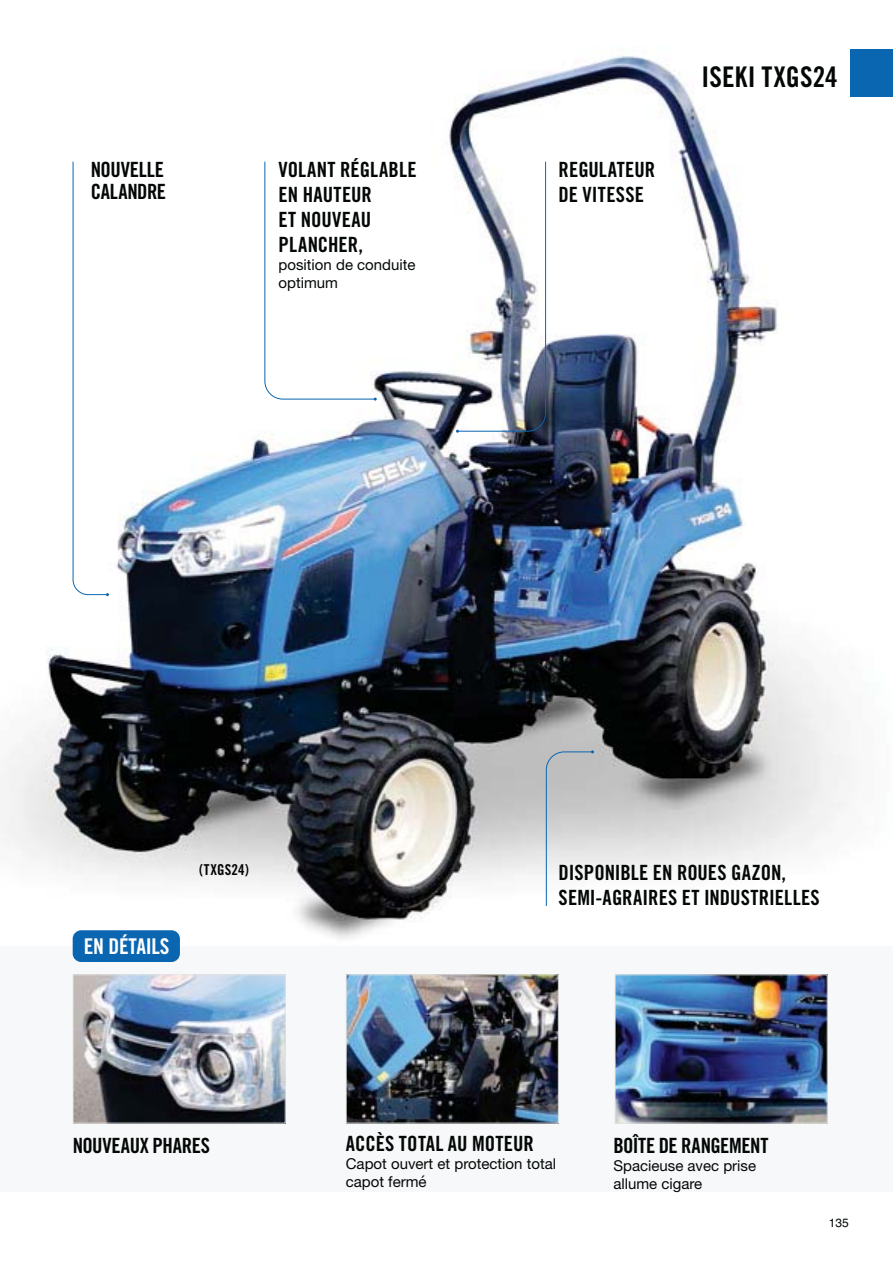
<style>
.page{position:relative;width:893px;height:1263px;background:#fff}
.page>*{position:absolute;margin:0;border:0;box-sizing:border-box;transform-origin:0 0}
.t1{font:28.5px "Trade Gothic LT Std Bd Cn 20";letter-spacing:.005em;color:#030806}
.t2{font:21.75px "Trade Gothic LT Std Bd Cn 20";letter-spacing:-.01em;color:#fff}
.t3{font:21px/25.2px "Trade Gothic LT Std Bd Cn 20";color:#030806}
.t4{font:21px "Trade Gothic LT Std Bd Cn 20";letter-spacing:-.02em;color:#030806}
.t5{font:15px/18px "Helvetica Neue";color:#030806}
.t6{font:15px "Trade Gothic LT Std Bd Cn 20";letter-spacing:.015em;color:#010202}
.t7{font:12px "Helvetica";color:#030806}
</style>
<div class="page">
<img style="left:0;top:52px;width:848px;height:894px">
<img style="left:200px;top:864px;width:48px;height:13px">
<div style="left:0;top:946px;width:892px;height:246px;background:#f7f8f9"></div>
<img style="left:75px;top:977px;width:208px;height:144px">
<div style="left:73px;top:975px;width:212px;height:148px;border:1px solid #e2e3e1"></div>
<img style="left:617px;top:977px;width:208px;height:144px">
<svg style="left:72px;top:161px;width:37px;height:435px"></svg>
<svg style="left:264px;top:161px;width:113px;height:240px"></svg>
<svg style="left:456px;top:161px;width:90px;height:272px"></svg>
<svg style="left:545px;top:750px;width:49px;height:157px"></svg>
<img style="left:348px;top:977px;width:208px;height:144px">
<div style="left:850px;top:49px;width:42px;height:48px;background:#0a66b1"></div>
<div style="left:73px;top:930px;width:107px;height:32px;background:#0a66b1;border-radius:9px"></div>
<p class="t3" style="left:91px;top:160px;width:77px;line-height:22.5px">NOUVELLE<br>CALANDRE</p>
<p class="t3" style="left:278px;top:159px;width:140px">VOLANT RÉGLABLE<br>EN HAUTEUR<br>ET NOUVEAU<br>PLANCHER,</p>
<p class="t5" style="left:278px;top:258px;width:138px">position de conduite optimum</p>
<p class="t3" style="left:558px;top:159px;width:98px">REGULATEUR<br>DE VITESSE</p>
<h1 class="t1" style="left:701px;top:67px;width:138px">ISEKI TXGS24</h1>
<p class="t2" style="left:84px;top:938px;width:87px">EN DÉTAILS</p>
<p class="t6" style="left:199px;top:865px;width:51px">(TXGS24)</p>
<p class="t3" style="left:558px;top:861px;width:263px">DISPONIBLE EN ROUES GAZON,<br>SEMI-AGRAIRES ET INDUSTRIELLES</p>
<p class="t3" style="left:346px;top:1133px;width:189px">ACCÈS TOTAL AU MOTEUR</p>
<p class="t5" style="left:346px;top:1156px;width:212px">Capot ouvert et protection total capot fermé</p>
<p class="t3" style="left:73px;top:1135px;width:139px">NOUVEAUX PHARES</p>
<p class="t4" style="left:613px;top:1138px;width:157px">BOÎTE DE RANGEMENT</p>
<p class="t5" style="left:613px;top:1158px;width:144px">Spacieuse avec prise allume cigare</p>
<p class="t7" style="left:828px;top:1218px;width:22px">135</p>
</div>
